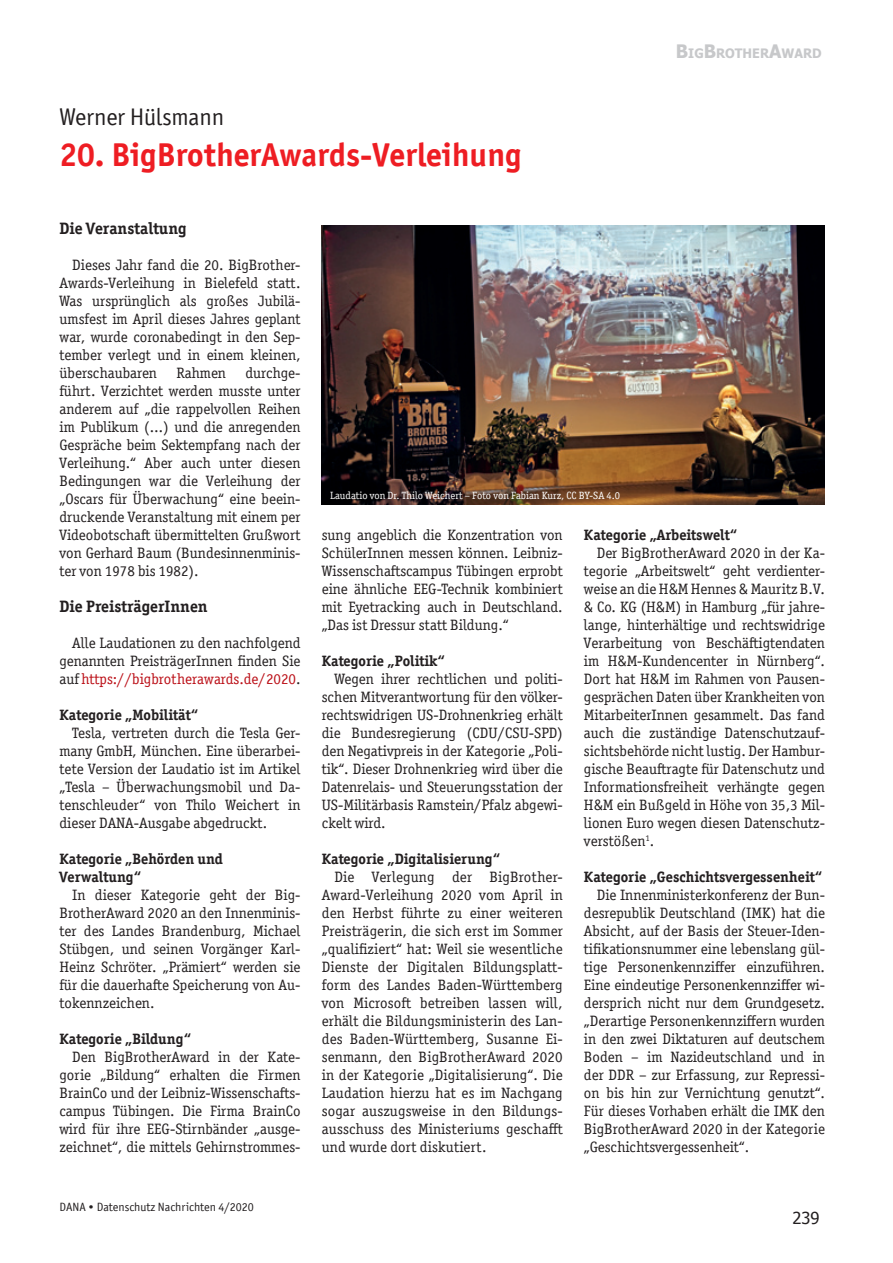
<style>
.page{position:relative;width:893px;height:1263px;background:#fff}
.page>*{position:absolute;margin:0;border:0;box-sizing:border-box;transform-origin:0 0}
.t1{font:700 33px "Officina Sans ITC Pro";color:#ee1d23}
.t2{font:24px "Officina Sans ITC Pro";letter-spacing:-.01em;color:#231f20}
.Zwischenzeile_Fett{font:700 16.5px "Officina Serif ITC Pro";color:#231f20}
.Body_Text_3{font:16.5px "Tahoma";color:#231f20}
.Brottext_3{font:15px/18px "Officina Serif ITC Pro";color:#231f20;text-align:justify}
.Zwischenzeile_Fett-2{font:700 15px/18px "Officina Serif ITC Pro";color:#231f20}
.Kolumne{font:700 13.05px "Tahoma";color:#c7c8ca}
.Fußzeilen{font:12px "Officina Sans ITC Pro";color:#231f20}
.Brottext_3-2{font:10.5px "Officina Serif ITC Pro";color:#fff}
.s1{font-size:18.6px}
.s2{color:#bb1018}
</style>
<div class="page">
<img style="left:322px;top:225px;width:503px;height:279px">
<p class="t2" style="left:60px;top:103px;width:166px">Werner Hülsmann</p>
<p class="t1" style="left:60px;top:134px;width:464px">20. BigBrotherAwards-Verleihung</p>
<p class="Kolumne" style="left:676px;top:45px;width:147px"><span class="s1">B</span>IG<span class="s1">B</span>ROTHER<span class="s1">A</span>WARD</p>
<p class="Zwischenzeile_Fett" style="left:60px;top:218px;width:129px">Die Veranstaltung</p>
<p class="Brottext_3" style="left:60px;top:256px;width:242px;text-indent:13px">Dieses Jahr fand die 20. BigBrother-Awards-Verleihung in Bielefeld statt.<br>Was ursprünglich als großes Jubilä&shy;umsfest im April dieses Jahres geplant war, wurde coronabedingt in den Sep&shy;tember verlegt und in einem kleinen, überschaubaren</p>
<p class="Brottext_3" style="left:60px;top:364px;width:242px;text-indent:186px">durchge&shy;führt. Verzichtet werden musste unter anderem auf „die rappelvollen Reihen im Publikum (…) und die anregenden Gespräche beim Sektempfang nach der Verleihung.“ Aber auch unter diesen Bedingungen war die Verleihung der „Oscars für Überwachung“ eine beein&shy;druckende Veranstaltung mit einem per Videobotschaft übermittelten Grußwort von Gerhard Baum (Bundesinnenminis&shy;ter von 1978 bis 1982).</p>
<p class="Zwischenzeile_Fett" style="left:60px;top:596px;width:150px">Die PreisträgerInnen</p>
<p class="Brottext_3" style="left:60px;top:634px;width:242px;text-indent:13px">Alle Laudationen zu den nachfolgend genannten PreisträgerInnen finden Sie auf <span class="s2">https://bigbrotherawards.de/2020</span>.</p>
<p class="Zwischenzeile_Fett-2" style="left:60px;top:706px;width:140px">Kategorie „Mobilität“</p>
<p class="Brottext_3" style="left:60px;top:724px;width:242px;text-indent:13px">Tesla, vertreten durch die Tesla Ger&shy;many GmbH, München. Eine überarbei&shy;tete Version der Laudatio ist im Artikel „Tesla – Überwachungsmobil und Da&shy;tenschleuder“ von Thilo Weichert in dieser DANA-Ausgabe abgedruckt.</p>
<p class="Zwischenzeile_Fett-2" style="left:60px;top:850px;width:165px">Kategorie „Behörden und<br>Verwaltung“</p>
<p class="Brottext_3" style="left:60px;top:886px;width:242px;text-indent:13px">In dieser Kategorie geht der Big-BrotherAward 2020 an den Innenminis&shy;ter des Landes Brandenburg, Michael Stübgen, und seinen Vorgänger Karl-Heinz Schröter. „Prämiert“ werden sie für die dauerhafte Speicherung von Au&shy;tokennzeichen.</p>
<p class="Zwischenzeile_Fett-2" style="left:60px;top:1030px;width:133px">Kategorie „Bildung“</p>
<p class="Brottext_3" style="left:60px;top:1048px;width:242px;text-indent:13px">Den BigBrotherAward in der Kate&shy;gorie „Bildung“ erhalten die Firmen BrainCo und der Leibniz-Wissenschafts&shy;campus Tübingen. Die Firma BrainCo wird für ihre EEG-Stirnbänder „ausge&shy;zeichnet“, die mittels Gehirnstrommes-</p>
<p class="Brottext_3" style="left:176px;top:364px;width:51px">Rahmen</p>
<p class="Fußzeilen" style="left:60px;top:1200px;width:196px">DANA • Datenschutz Nachrichten 4/2020</p>
<p class="Brottext_3-2" style="left:330px;top:489px;width:291px">Laudatio von Dr. Thilo Weichert – Foto von Fabian Kurz, CC BY-SA 4.0</p>
<p class="Brottext_3" style="left:322px;top:526px;width:242px">sung angeblich die Konzentration von SchülerInnen messen können. Leibniz-Wissenschaftscampus Tübingen erprobt eine ähnliche EEG-Technik kombiniert mit Eyetracking auch in Deutschland. „Das ist Dressur statt Bildung.“</p>
<p class="Zwischenzeile_Fett-2" style="left:322px;top:652px;width:125px">Kategorie „Politik“</p>
<p class="Brottext_3" style="left:322px;top:670px;width:242px;text-indent:13px">Wegen ihrer rechtlichen und politi&shy;schen Mitverantwortung für den völker&shy;rechtswidrigen US-Drohnenkrieg erhält die Bundesregierung (CDU/CSU-SPD) den Negativpreis in der Kategorie „Poli&shy;tik“. Dieser Drohnenkrieg wird über die Datenrelais- und Steuerungsstation der US-Militärbasis Ramstein/Pfalz abgewi&shy;ckelt wird.</p>
<p class="Zwischenzeile_Fett-2" style="left:322px;top:850px;width:180px">Kategorie „Digitalisierung“</p>
<p class="Brottext_3" style="left:322px;top:868px;width:242px;text-indent:13px">Die Verlegung der BigBrother-Award-Verleihung 2020 vom April in den Herbst führte zu einer weiteren Preisträgerin, die sich erst im Sommer „qualifiziert“ hat: Weil sie wesentliche Dienste der Digitalen Bildungsplatt&shy;form des Landes Baden-Württemberg von Microsoft betreiben lassen will, erhält die Bildungsministerin des Lan&shy;des Baden-Württemberg, Susanne Ei&shy;senmann, den BigBrotherAward 2020 in der Kategorie „Digitalisierung“. Die Laudation hierzu hat es im Nachgang sogar auszugsweise in den Bildungs&shy;ausschuss des Ministeriums geschafft und wurde dort diskutiert.</p>
<p class="Zwischenzeile_Fett-2" style="left:584px;top:526px;width:155px">Kategorie „Arbeitswelt“</p>
<p class="Brottext_3" style="left:584px;top:544px;width:242px;text-indent:13px">Der BigBrotherAward 2020 in der Ka&shy;tegorie „Arbeitswelt“ geht verdienter&shy;weise an die H&amp;M Hennes &amp; Mauritz B.V. &amp; Co. KG (H&amp;M) in Hamburg „für jahre&shy;lange, hinterhältige und rechtswidrige Verarbeitung von Beschäftigtendaten im H&amp;M-Kundencenter in Nürnberg“.<br>Dort hat H&amp;M im Rahmen von Pausen&shy;gesprächen Daten über Krankheiten von MitarbeiterInnen gesammelt. Das fand auch die zuständige Datenschutzauf&shy;sichtsbehörde nicht lustig. Der Hambur&shy;gische Beauftragte für Datenschutz und Informationsfreiheit verhängte gegen H&amp;M ein Bußgeld in Höhe von 35,3 Mil&shy;lionen Euro wegen diesen Datenschutz&shy;verstößen<sup>1</sup>.</p>
<p class="Zwischenzeile_Fett-2" style="left:584px;top:868px;width:240px">Kategorie „Geschichtsvergessenheit“</p>
<p class="Brottext_3" style="left:584px;top:886px;width:242px;text-indent:13px">Die Innenministerkonferenz der Bun&shy;desrepublik Deutschland (IMK) hat die Absicht, auf der Basis der Steuer-Iden&shy;tifikationsnummer eine lebenslang gül&shy;tige Personenkennziffer einzuführen.<br>Eine eindeutige Personenkennziffer wi&shy;dersprich nicht nur dem Grundgesetz. „Derartige Personenkennziffern wurden in den zwei Diktaturen auf deutschem Boden – im Nazideutschland und in der DDR – zur Erfassung, zur Repressi&shy;on bis hin zur Vernichtung genutzt“.<br>Für dieses Vorhaben erhält die IMK den BigBrotherAward 2020 in der Kategorie „Geschichtsvergessenheit“.</p>
<p class="Body_Text_3" style="left:793px;top:1208px;width:29px">239</p>
</div>
